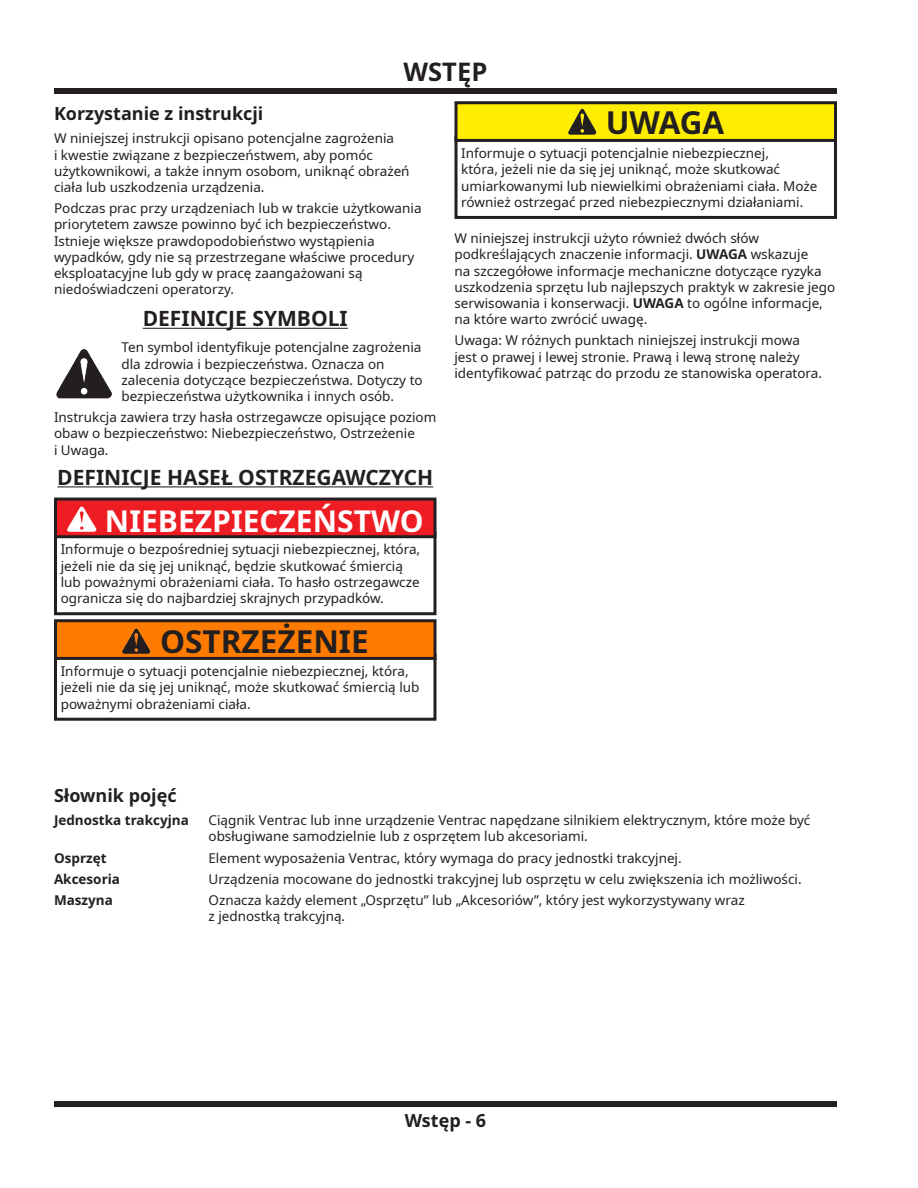
<style>
.page{position:relative;width:918px;height:1188px;background:#fff}
.page>*{position:absolute;margin:0;border:0;box-sizing:border-box;transform-origin:0 0}
.t1{font:700 31.5px "Noto Sans";color:#231f20}
.t2{font:700 30px "Noto Sans";color:#fff}
.t3{font:700 25.5px "Noto Sans";color:#231f20}
.t4{font:700 21px "Noto Sans";color:#231f20}
.t5{font:700 18px "Noto Sans";color:#231f20}
.t6{font:13.5px/16.2px "Noto Sans";color:#231f20}
.t7{font:700 13.5px "Noto Sans";color:#231f20}
.s1{font-weight:700}
</style>
<div class="page">
<div style="left:54px;top:88px;width:783px;height:6px;background:#231f20"></div>
<div style="left:54px;top:1101px;width:783px;height:6px;background:#231f20"></div>
<hr style="left:143px;top:328px;width:205px;height:1px;background:#231f20">
<hr style="left:57px;top:486px;width:376px;height:1px;background:#231f20">
<div style="left:54px;top:532px;width:382px;height:83px;border:3px solid #231f20"></div>
<div style="left:54px;top:653px;width:382px;height:68px;border:3px solid #231f20"></div>
<img style="left:56px;top:349px;width:56px;height:50px">
<div style="left:56px;top:499px;width:379px;height:38px;background:#ee1d23"></div>
<img style="left:67px;top:506px;width:30px;height:26px">
<div style="left:54px;top:498px;width:383px;height:40px;border:3px solid #231f20"></div>
<div style="left:56px;top:621px;width:379px;height:37px;background:#ff7b00"></div>
<img style="left:122px;top:628px;width:29px;height:26px">
<div style="left:54px;top:619px;width:383px;height:41px;border:3px solid #231f20"></div>
<div style="left:455px;top:135px;width:382px;height:84px;border:3px solid #231f20"></div>
<div style="left:456px;top:103px;width:380px;height:37px;background:#ffee01"></div>
<img style="left:568px;top:108px;width:29px;height:27px">
<div style="left:454px;top:101px;width:383px;height:41px;border:3px solid #231f20"></div>
<h3 class="t3" style="left:404px;top:54px;width:85px">WSTĘP</h3>
<h3 class="t5" style="left:54px;top:101px;width:211px">Korzystanie z instrukcji</h3>
<p class="t6" style="left:54px;top:131px;width:357px">W niniejszej instrukcji opisano potencjalne zagrożenia<br>i kwestie związane z bezpieczeństwem, aby pomóc użytkownikowi, a także innym osobom, uniknąć obrażeń ciała lub uszkodzenia urządzenia.</p>
<p class="t6" style="left:54px;top:201px;width:369px">Podczas prac przy urządzeniach lub w trakcie użytkowania priorytetem zawsze powinno być ich bezpieczeństwo.<br>Istnieje większe prawdopodobieństwo wystąpienia wypadków, gdy nie są przestrzegane właściwe procedury eksploatacyjne lub gdy w pracę zaangażowani są niedoświadczeni operatorzy.</p>
<h3 class="t4" style="left:143px;top:304px;width:207px">DEFINICJE SYMBOLI</h3>
<p class="t6" style="left:122px;top:340px;width:303px">Ten symbol identyfikuje potencjalne zagrożenia dla zdrowia i bezpieczeństwa. Oznacza on zalecenia dotyczące bezpieczeństwa. Dotyczy to bezpieczeństwa użytkownika i innych osób.</p>
<p class="t6" style="left:54px;top:410px;width:384px">Instrukcja zawiera trzy hasła ostrzegawcze opisujące poziom obaw o bezpieczeństwo: Niebezpieczeństwo, Ostrzeżenie<br>i Uwaga.</p>
<h3 class="t4" style="left:57px;top:462px;width:377px">DEFINICJE HASEŁ OSTRZEGAWCZYCH</h3>
<h2 class="t2" style="left:105px;top:499px;width:320px">NIEBEZPIECZEŃSTWO</h2>
<p class="t6" style="left:61px;top:542px;width:361px">Informuje o bezpośredniej sytuacji niebezpiecznej, która, jeżeli nie da się jej uniknąć, będzie skutkować śmiercią lub poważnymi obrażeniami ciała. To hasło ostrzegawcze ogranicza się do najbardziej skrajnych przypadków.</p>
<h1 class="t1" style="left:160px;top:620px;width:210px">OSTRZEŻENIE</h1>
<p class="t6" style="left:61px;top:663px;width:360px">Informuje o sytuacji potencjalnie niebezpiecznej, która, jeżeli nie da się jej uniknąć, może skutkować śmiercią lub poważnymi obrażeniami ciała.</p>
<h1 class="t1" style="left:606px;top:100px;width:120px">UWAGA</h1>
<p class="t6" style="left:461px;top:145px;width:358px">Informuje o sytuacji potencjalnie niebezpiecznej,<br>która, jeżeli nie da się jej uniknąć, może skutkować umiarkowanymi lub niewielkimi obrażeniami ciała. Może również ostrzegać przed niebezpiecznymi działaniami.</p>
<p class="t6" style="left:454px;top:231px;width:382px">W niniejszej instrukcji użyto również dwóch słów podkreślających znaczenie informacji. <span class="s1">UWAGA</span> wskazuje<br>na szczegółowe informacje mechaniczne dotyczące ryzyka uszkodzenia sprzętu lub najlepszych praktyk w zakresie jego serwisowania i konserwacji. <span class="s1">UWAGA</span> to ogólne informacje, na które warto zwrócić uwagę.</p>
<p class="t6" style="left:454px;top:333px;width:369px">Uwaga: W różnych punktach niniejszej instrukcji mowa jest o prawej i lewej stronie. Prawą i lewą stronę należy identyfikować patrząc do przodu ze stanowiska operatora.</p>
<h3 class="t5" style="left:54px;top:783px;width:124px">Słownik pojęć</h3>
<p class="t7" style="left:54px;top:811px;width:136px">Jednostka trakcyjna</p>
<p class="t6" style="left:208px;top:813px;width:603px">Ciągnik Ventrac lub inne urządzenie Ventrac napędzane silnikiem elektrycznym, które może być obsługiwane samodzielnie lub z osprzętem lub akcesoriami.</p>
<p class="t7" style="left:54px;top:848px;width:54px">Osprzęt</p>
<p class="t6" style="left:208px;top:850px;width:475px">Element wyposażenia Ventrac, który wymaga do pracy jednostki trakcyjnej.</p>
<p class="t7" style="left:54px;top:869px;width:68px">Akcesoria</p>
<p class="t6" style="left:209px;top:871px;width:595px">Urządzenia mocowane do jednostki trakcyjnej lub osprzętu w celu zwiększenia ich możliwości.</p>
<p class="t7" style="left:54px;top:891px;width:60px">Maszyna</p>
<p class="t6" style="left:208px;top:892px;width:538px">Oznacza każdy element „Osprzętu” lub „Akcesoriów”, który jest wykorzystywany wraz z jednostką trakcyjną.</p>
<h3 class="t5" style="left:405px;top:1108px;width:83px">Wstęp - 6</h3>
</div>
